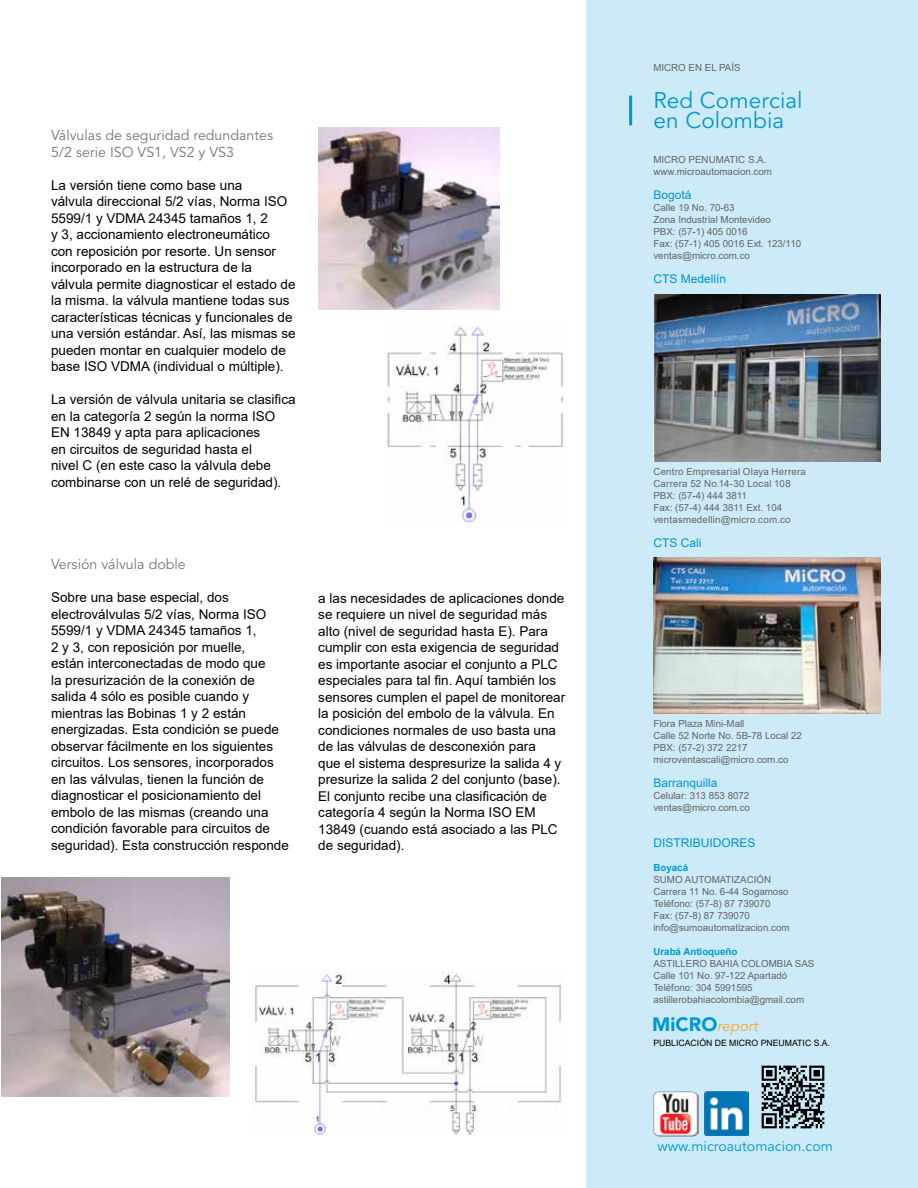
<style>
.page{position:relative;width:918px;height:1188px;background:#fff}
.page>*{position:absolute;margin:0;border:0;box-sizing:border-box;transform-origin:0 0}
.t1{font:22.5px/19.5px "Avenir LT Std";letter-spacing:.005em;color:#0096d6}
.t2{font:italic 15px "Avenir LT Std";color:#faa634}
.t3{font:14.25px/16.5px "Avenir LT Std";color:#77777a}
.t4{font:14.25px "Avenir LT Std";color:#0096d6}
.t5{font:13.5px/16.5px "Arial";color:#000}
.t6{font:12px "Arial";color:#0096d6}
.t7{font:9.75px/12px "Arial";color:#646569}
.t8{font:700 9.75px "Arial";color:#009ad0}
.t9{font:8.7px "Arial";color:#000}
.s1{font-family:"Avenir";font-weight:900;font-style:normal;font-size:19.2px;color:#009ad0}
</style>
<div class="page">
<div style="left:586px;top:0;width:332px;height:1188px;background:#cceaf7"></div>
<hr style="left:629px;top:96px;width:3px;height:29px;background:#0096d6">
<img style="left:653px;top:557px;width:227px;height:156px">
<img style="left:653px;top:294px;width:227px;height:167px">
<img style="left:653px;top:1092px;width:46px;height:45px">
<img style="left:705px;top:1092px;width:44px;height:44px">
<img style="left:761px;top:1065px;width:64px;height:64px">
<img style="left:1px;top:878px;width:229px;height:218px">
<img style="left:319px;top:128px;width:180px;height:181px">
<img style="left:253px;top:972px;width:309px;height:164px">
<img style="left:387px;top:326px;width:177px;height:197px">
<p class="t3" style="left:51px;top:128px;width:224px">Válvulas de seguridad redundantes<br>5/2 serie ISO VS1, VS2 y VS3</p>
<p class="t5" style="left:51px;top:177px;width:246px">La versión tiene como base una<br>válvula direccional 5/2 vías, Norma ISO 5599/1 y VDMA 24345 tamaños 1, 2<br>y 3, accionamiento electroneumático<br>con reposición por resorte. Un sensor incorporado en la estructura de la válvula permite diagnosticar el estado de la misma. la válvula mantiene todas sus características técnicas y funcionales de una versión estándar. Así, las mismas se pueden montar en cualquier modelo de base ISO VDMA (individual o múltiple).</p>
<p class="t5" style="left:51px;top:391px;width:246px">La versión de válvula unitaria se clasifica en la categoría 2 según la norma ISO EN 13849 y apta para aplicaciones<br>en circuitos de seguridad hasta el<br>nivel C (en este caso la válvula debe combinarse con un relé de seguridad).</p>
<p class="t3" style="left:51px;top:557px;width:136px">Versión válvula doble</p>
<p class="t5" style="left:51px;top:589px;width:239px">Sobre una base especial, dos electroválvulas 5/2 vías, Norma ISO 5599/1 y VDMA 24345 tamaños 1,<br>2 y 3, con reposición por muelle,<br>están interconectadas de modo que<br>la presurización de la conexión de salida 4 sólo es posible cuando y mientras las Bobinas 1 y 2 están energizadas. Esta condición se puede observar fácilmente en los siguientes circuitos. Los sensores, incorporados en las válvulas, tienen la función de diagnosticar el posicionamiento del embolo de las mismas (creando una condición favorable para circuitos de seguridad). Esta construcción responde</p>
<p class="t5" style="left:318px;top:590px;width:248px">a las necesidades de aplicaciones donde se requiere un nivel de seguridad más alto (nivel de seguridad hasta E). Para cumplir con esta exigencia de seguridad es importante asociar el conjunto a PLC especiales para tal fin. Aquí también los sensores cumplen el papel de monitorear la posición del embolo de la válvula. En condiciones normales de uso basta una de las válvulas de desconexión para<br>que el sistema despresurize la salida 4 y presurize la salida 2 del conjunto (base).<br>El conjunto recibe una clasificación de categoría 4 según la Norma ISO EM 13849 (cuando está asociado a las PLC de seguridad).</p>
<p class="t7" style="left:653px;top:61px;width:89px">MICRO EN EL PAÍS</p>
<h1 class="t1" style="left:653px;top:92px;width:150px">Red Comercial en Colombia</h1>
<p class="t7" style="left:653px;top:153px;width:120px">MICRO PENUMATIC S.A. www.microautomacion.com</p>
<p class="t6" style="left:653px;top:186px;width:40px">Bogotá</p>
<p class="t7" style="left:653px;top:201px;width:149px">Calle 19 No. 70-63<br>Zona Industrial Montevideo<br>PBX: (57-1) 405 0016<br>Fax: (57-1) 405 0016 Ext. 123/110 ventas@micro.com.co</p>
<p class="t6" style="left:653px;top:270px;width:74px">CTS Medellín</p>
<p class="t7" style="left:653px;top:465px;width:154px">Centro Empresarial Olaya Herrera<br>Carrera 52 No.14-30 Local 108<br>PBX: (57-4) 444 3811<br>Fax: (57-4) 444 3811 Ext. 104 ventasmedellin@micro.com.co</p>
<p class="t6" style="left:653px;top:534px;width:49px">CTS Cali</p>
<p class="t7" style="left:653px;top:717px;width:150px">Flora Plaza Mini-Mall<br>Calle 52 Norte No. 5B-78 Local 22<br>PBX: (57-2) 372 2217 microventascali@micro.com.co</p>
<p class="t6" style="left:653px;top:774px;width:66px">Barranquilla</p>
<p class="t7" style="left:653px;top:789px;width:98px">Celular: 313 853 8072 ventas@micro.com.co</p>
<p class="t6" style="left:653px;top:834px;width:104px">DISTRIBUIDORES</p>
<p class="t8" style="left:653px;top:861px;width:36px">Boyacá</p>
<p class="t7" style="left:653px;top:873px;width:138px">SUMO AUTOMATIZACIÓN<br>Carrera 11 No. 6-44 Sogamoso<br>Teléfono: (57-8) 87 739070<br>Fax: (57-8) 87 739070 info@sumoautomatizacion.com</p>
<p class="t8" style="left:653px;top:945px;width:86px">Urabá Antioqueño</p>
<p class="t7" style="left:653px;top:957px;width:162px">ASTILLERO BAHIA COLOMBIA SAS<br>Calle 101 No. 97-122 Apartadó<br>Teléfono: 304 5991595 astillerobahiacolombia@gmail.com</p>
<p class="t9" style="left:653px;top:1037px;width:178px">PUBLICACIÓN DE MICRO PNEUMATIC S.A.</p>
<p class="t2" style="left:652px;top:1017px;width:108px"><span class="s1">MiCRO</span>report</p>
<p class="t4" style="left:657px;top:1138px;width:177px">www.microautomacion.com</p>
</div>
